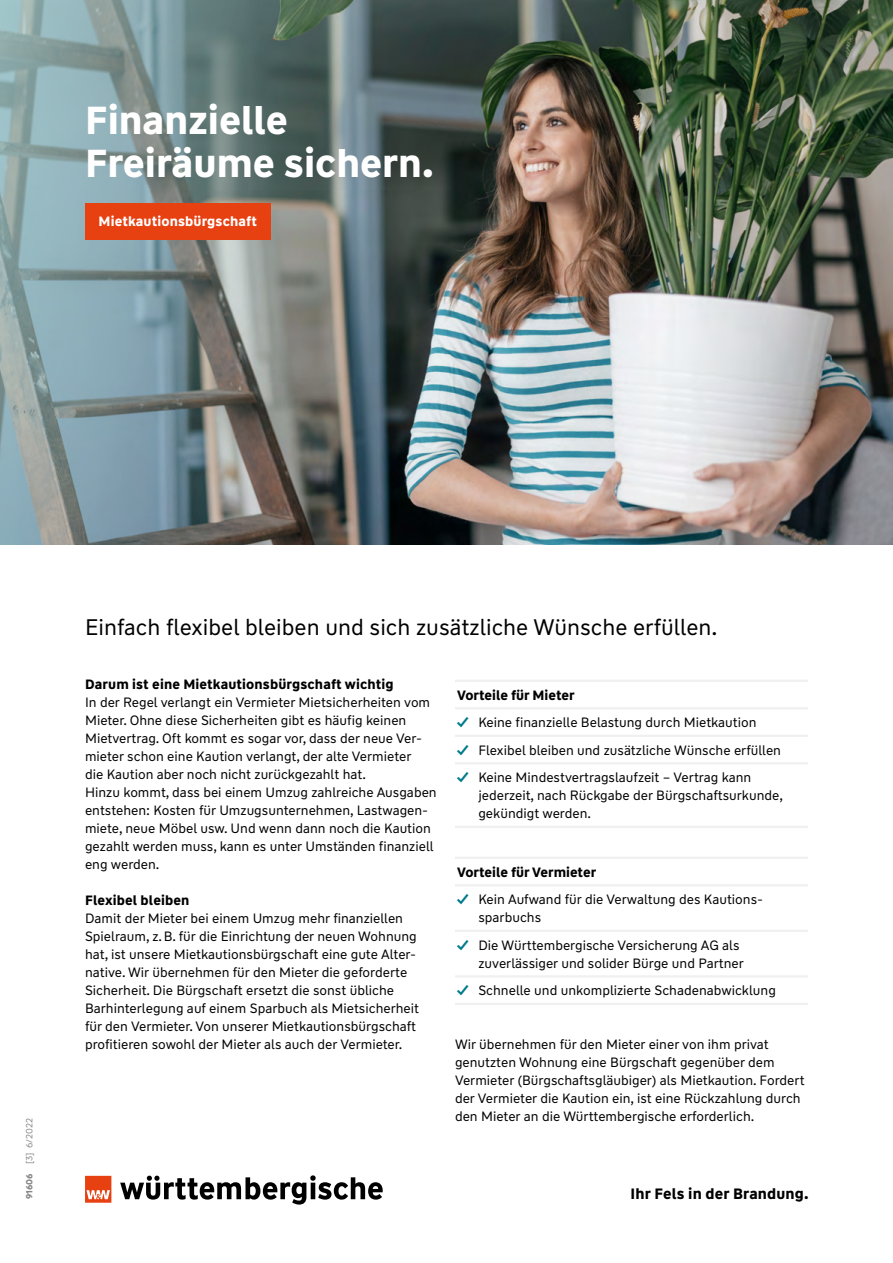
<style>
.page{position:relative;width:893px;height:1263px;background:#fff}
.page>*{position:absolute;margin:0;border:0;box-sizing:border-box;transform-origin:0 0}
.t1{font:700 39px/42.9px "WW Type";color:#fff}
.t2{font:22.5px "WW Type";color:#000}
.t3{font:700 15px "WW Type";letter-spacing:.01em;color:#000}
.t4{font:13.5px/18px "WW Type";color:#000}
.t5{font:700 13.5px "WW Type";letter-spacing:.01em;color:#000}
.t6{font:700 13.5px "WW Type";letter-spacing:.01em;color:#fff}
.t7{font:9px "WW Type";color:#878787}
.s1{font-weight:700}
.s2{font-weight:700;color:#007a8d}
</style>
<div class="page">
<img style="left:679px;top:0;width:214px;height:545px">
<hr style="left:455px;top:680px;width:353px;height:2px;background:#f0f0f0">
<hr style="left:455px;top:707px;width:353px;height:2px;background:#f0f0f0">
<hr style="left:455px;top:735px;width:353px;height:2px;background:#f0f0f0">
<hr style="left:455px;top:762px;width:353px;height:2px;background:#f0f0f0">
<hr style="left:455px;top:826px;width:353px;height:2px;background:#f0f0f0">
<hr style="left:455px;top:857px;width:353px;height:2px;background:#f0f0f0">
<hr style="left:455px;top:884px;width:353px;height:2px;background:#f0f0f0">
<hr style="left:455px;top:930px;width:353px;height:2px;background:#f0f0f0">
<hr style="left:455px;top:975px;width:353px;height:2px;background:#f0f0f0">
<hr style="left:455px;top:1003px;width:353px;height:2px;background:#f0f0f0">
<svg style="left:120px;top:1175px;width:263px;height:29px"></svg>
<svg style="left:85px;top:1176px;width:26px;height:27px"></svg>
<img style="left:0;top:0;width:679px;height:545px">
<div style="left:85px;top:203px;width:185px;height:37px;background:#e74011"></div>
<h1 class="t1" style="left:85px;top:99px;width:350px">Finanzielle<br>Freiräume sichern.</h1>
<p class="t6" style="left:99px;top:213px;width:160px">Mietkautionsbürgschaft</p>
<p class="t7" style="left:24px;top:1199px;width:82px;rotate:-90deg"><span class="s1">91606</span> [3] 6/2022</p>
<h2 class="t2" style="left:85px;top:613px;width:634px">Einfach flexibel bleiben und sich zusätzliche Wünsche erfüllen.</h2>
<p class="t5" style="left:85px;top:675px;width:310px">Darum ist eine Mietkautionsbürgschaft wichtig</p>
<p class="t4" style="left:85px;top:693px;width:353px">In der Regel verlangt ein Vermieter Mietsicherheiten vom Mieter. Ohne diese Sicherheiten gibt es häufig keinen Mietvertrag. Oft kommt es sogar vor, dass der neue Ver&shy;mieter schon eine Kaution verlangt, der alte Vermieter<br>die Kaution aber noch nicht zurückgezahlt hat.<br>Hinzu kommt, dass bei einem Umzug zahlreiche Ausgaben entstehen: Kosten für Umzugsunternehmen, Lastwagen&shy;miete, neue Möbel usw. Und wenn dann noch die Kaution gezahlt werden muss, kann es unter Umständen finanziell eng werden.</p>
<p class="t5" style="left:85px;top:891px;width:106px">Flexibel bleiben</p>
<p class="t4" style="left:85px;top:909px;width:336px">Damit der Mieter bei einem Umzug mehr finanziellen Spielraum, z.B. für die Einrichtung der neuen Wohnung hat, ist unsere Mietkautionsbürgschaft eine gute Alter&shy;native. Wir übernehmen für den Mieter die geforderte Sicherheit. Die Bürgschaft ersetzt die sonst übliche Barhinterlegung auf einem Sparbuch als Mietsicherheit für den Vermieter. Von unserer Mietkautionsbürgschaft profitieren sowohl der Mieter als auch der Vermieter.</p>
<p class="t5" style="left:457px;top:686px;width:119px">Vorteile für Mieter</p>
<p class="t4" style="left:457px;top:714px;width:301px"><span class="s2">✓</span> Keine finanzielle Belastung durch Mietkaution</p>
<p class="t4" style="left:457px;top:741px;width:325px"><span class="s2">✓</span> Flexibel bleiben und zusätzliche Wünsche erfüllen</p>
<p class="t4" style="left:478px;top:769px;width:306px;text-indent:-21px"><span class="s2">✓</span> Keine Mindestvertragslaufzeit – Vertrag kann jederzeit, nach Rückgabe der Bürgschaftsurkunde, gekündigt werden.</p>
<p class="t5" style="left:457px;top:863px;width:141px">Vorteile für Vermieter</p>
<p class="t4" style="left:478px;top:891px;width:286px;text-indent:-21px"><span class="s2">✓</span> Kein Aufwand für die Verwaltung des Kautions&shy;sparbuchs</p>
<p class="t4" style="left:478px;top:936px;width:267px;text-indent:-21px"><span class="s2">✓</span> Die Württembergische Versicherung AG als zuverlässiger und solider Bürge und Partner</p>
<p class="t4" style="left:457px;top:982px;width:320px"><span class="s2">✓</span> Schnelle und unkomplizierte Schadenabwicklung</p>
<p class="t4" style="left:455px;top:1035px;width:351px">Wir übernehmen für den Mieter einer von ihm privat genutzten Wohnung eine Bürgschaft gegenüber dem Vermieter (Bürgschaftsgläubiger) als Mietkaution. Fordert der Vermieter die Kaution ein, ist eine Rückzahlung durch den Mieter an die Württembergische erforderlich.</p>
<p class="t3" style="left:631px;top:1184px;width:179px">Ihr Fels in der Brandung.</p>
</div>
